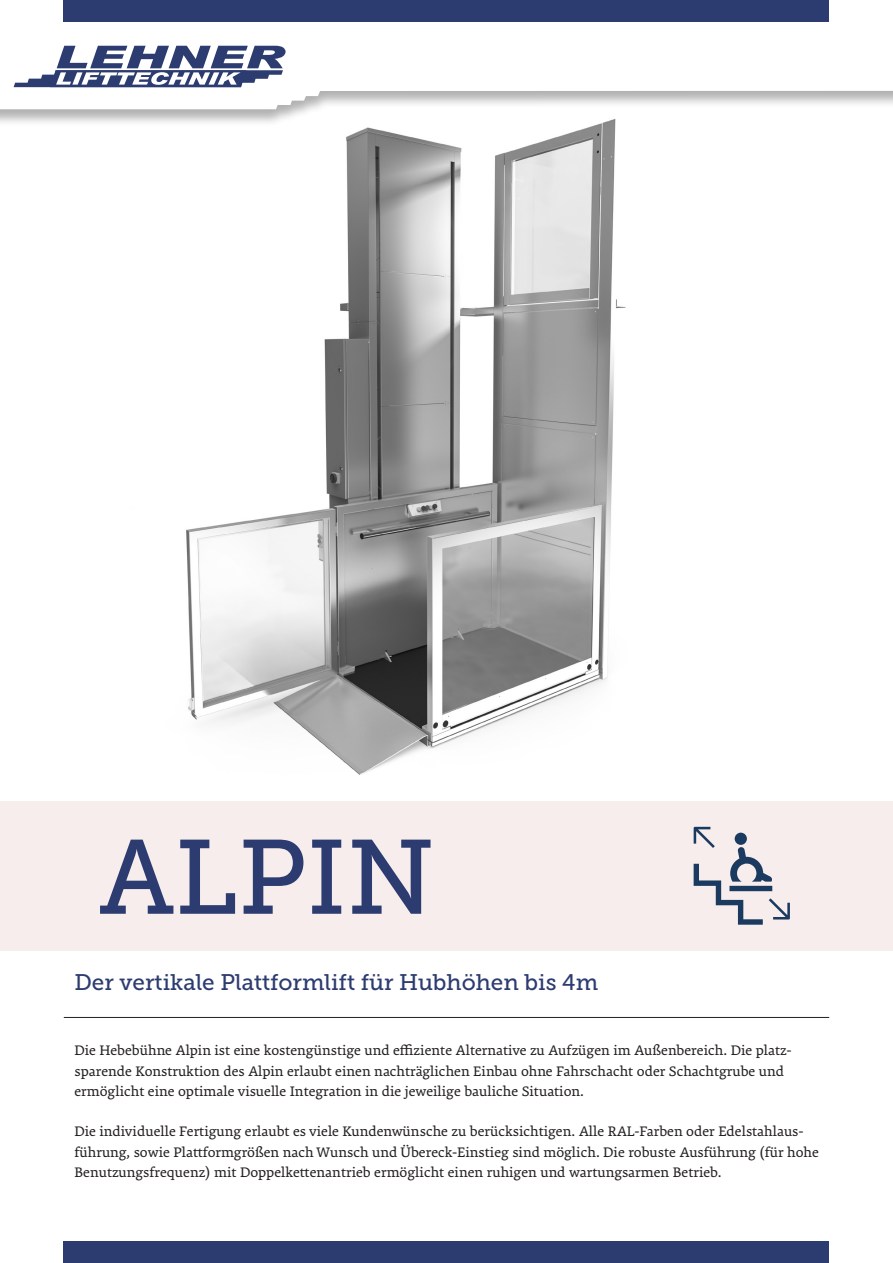
<style>
.page{position:relative;width:893px;height:1263px;background:#fff}
.page>*{position:absolute;margin:0;border:0;box-sizing:border-box;transform-origin:0 0}
.t1{font:105px "Museo Slab 500";color:#2d3c70}
.Intro{font:22.5px "Museo Slab 500";color:#2d3c70}
.Fließtext{font:15px/20.2px "Premiera";color:#231f20}
</style>
<div class="page">
<img style="left:186px;top:127px;width:440px;height:648px">
<div style="left:0;top:801px;width:893px;height:149px;background:#f5eae9"></div>
<div style="left:64px;top:1242px;width:765px;height:21px;background:#2d3c70"></div>
<hr style="left:64px;top:1017px;width:765px;height:1px;background:#231f20">
<svg style="left:694px;top:827px;width:96px;height:98px"></svg>
<div style="left:64px;top:0;width:765px;height:21px;background:#2d3c70"></div>
<svg style="left:292px;top:91px;width:601px;height:18px"></svg>
<svg style="left:7px;top:45px;width:285px;height:124px"></svg>
<p class="t1" style="left:99px;top:819px;width:337px">ALPIN</p>
<p class="Intro" style="left:74px;top:970px;width:525px">Der vertikale Plattformlift für Hubhöhen bis 4m</p>
<p class="Fließtext" style="left:74px;top:1040px;width:719px">Die Hebebühne Alpin ist eine kostengünstige und effiziente Alternative zu Aufzügen im Außenbereich. Die platz&shy;sparende Konstruktion des Alpin erlaubt einen nachträglichen Einbau ohne Fahrschacht oder Schachtgrube und ermöglicht eine optimale visuelle Integration in die jeweilige bauliche Situation.</p>
<p class="Fließtext" style="left:74px;top:1121px;width:746px">Die individuelle Fertigung erlaubt es viele Kundenwünsche zu berücksichtigen. Alle RAL-Farben oder Edelstahlaus&shy;führung, sowie Plattformgrößen nach Wunsch und Übereck-Einstieg sind möglich. Die robuste Ausführung (für hohe<br>Benutzungsfrequenz) mit Doppelkettenantrieb ermöglicht einen ruhigen und wartungsarmen Betrieb.</p>
</div>
